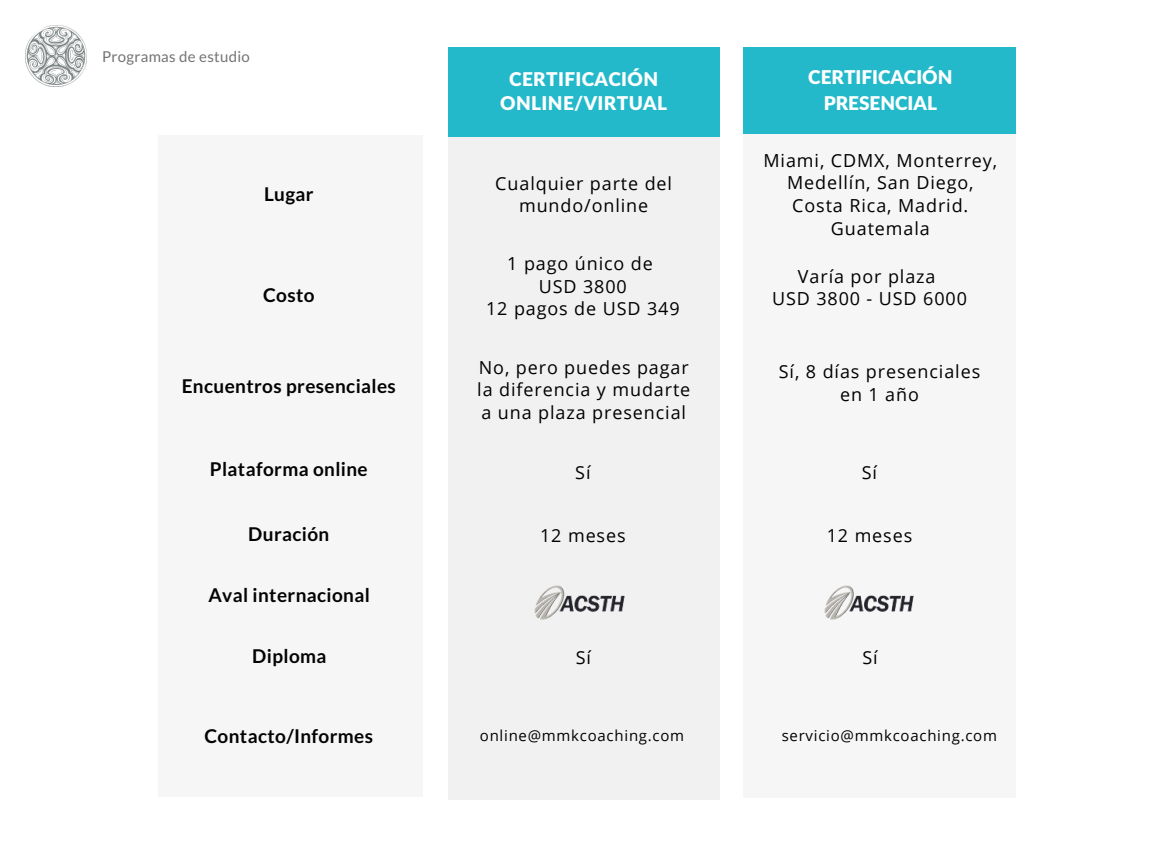
<style>
.page{position:relative;width:1152px;height:864px;background:#fff}
.page>*{position:absolute;margin:0;border:0;box-sizing:border-box;transform-origin:0 0}
.t1{font:700 19.05px "Lato";letter-spacing:.02em;color:#040304}
.t2{font:900 19.05px/24.2px "Lato Latin";letter-spacing:.02em;color:#fff;text-align:center}
.t3{font:900 19.05px/26px "Lato Latin";color:#fff;text-align:center}
.t4{font:18px/22.6px "Open Sans";letter-spacing:.05em;color:#000;text-align:center}
.t5{font:15px "Open Sans";letter-spacing:.05em;color:#000}
.t6{font:15px "Lato";letter-spacing:.02em;color:#737373}
</style>
<div class="page">
<div style="left:448px;top:47px;width:271px;height:90px;background:#23b9ca"></div>
<div style="left:448px;top:137px;width:271px;height:662px;background:#f1f1f1"></div>
<div style="left:158px;top:136px;width:265px;height:661px;background:#f6f6f6"></div>
<div style="left:744px;top:47px;width:272px;height:89px;background:#23b9ca"></div>
<div style="left:744px;top:134px;width:272px;height:664px;background:#f6f6f6"></div>
<img style="left:26px;top:26px;width:61px;height:61px">
<img style="left:534px;top:585px;width:91px;height:35px">
<img style="left:824px;top:585px;width:90px;height:35px">
<p class="t6" style="left:102px;top:47px;width:149px">Programas de estudio</p>
<p class="t1" style="left:264px;top:182px;width:51px">Lugar</p>
<p class="t1" style="left:263px;top:284px;width:53px">Costo</p>
<p class="t1" style="left:182px;top:374px;width:216px">Encuentros presenciales</p>
<p class="t1" style="left:210px;top:458px;width:159px">Plataforma online</p>
<p class="t2" style="left:500px;top:66px;width:168px">CERTIFICACIÓN<br>ONLINE/VIRTUAL</p>
<p class="t4" style="left:495px;top:171px;width:178px">Cualquier parte del mundo/online</p>
<p class="t4" style="left:486px;top:252px;width:195px">1 pago único de<br>USD 3800<br>12 pagos de USD 349</p>
<p class="t4" style="left:477px;top:356px;width:215px;text-align:justify">No, pero puedes pagar la diferencia y mudarte a una plaza presencial</p>
<p class="t4" style="left:575px;top:460px;width:17px">Sí</p>
<p class="t3" style="left:808px;top:63px;width:146px">CERTIFICACIÓN<br>PRESENCIAL</p>
<p class="t4" style="left:763px;top:148px;width:235px">Miami, CDMX, Monterrey,<br>Medellín, San Diego,<br>Costa Rica, Madrid.<br>Guatemala</p>
<p class="t4" style="left:772px;top:264px;width:196px">Varía por plaza<br>USD 3800 - USD 6000</p>
<p class="t4" style="left:779px;top:360px;width:203px">Sí, 8 días presenciales en 1 año</p>
<p class="t4" style="left:862px;top:460px;width:17px">Sí</p>
<p class="t1" style="left:248px;top:522px;width:83px">Duración</p>
<p class="t4" style="left:540px;top:524px;width:87px">12 meses</p>
<p class="t4" style="left:827px;top:524px;width:87px">12 meses</p>
<p class="t1" style="left:208px;top:583px;width:163px">Aval internacional</p>
<p class="t1" style="left:252px;top:644px;width:76px">Diploma</p>
<p class="t4" style="left:576px;top:645px;width:17px">Sí</p>
<p class="t4" style="left:862px;top:645px;width:17px">Sí</p>
<p class="t1" style="left:205px;top:724px;width:170px">Contacto/Informes</p>
<p class="t5" style="left:480px;top:725px;width:206px">online@mmkcoaching.com</p>
<p class="t5" style="left:782px;top:725px;width:217px">servicio@mmkcoaching.com</p>
</div>
